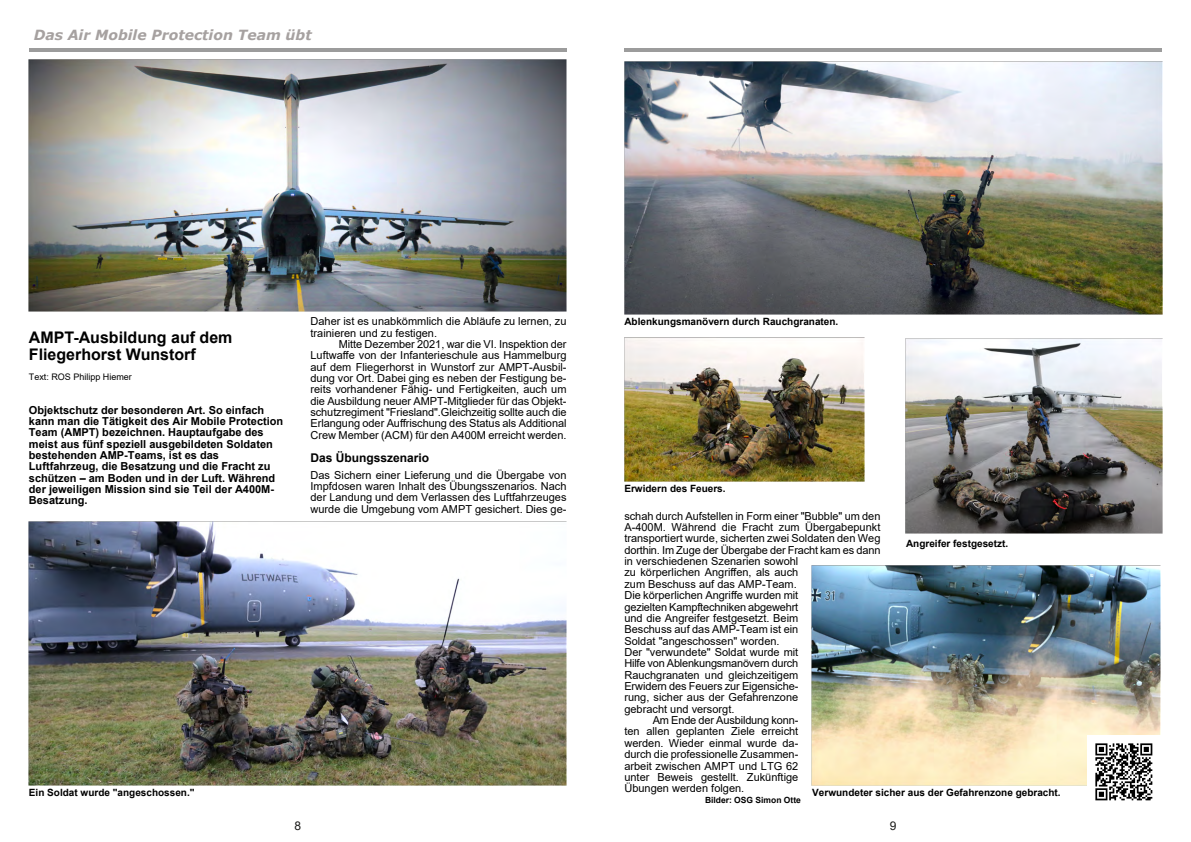
<style>
.page{position:relative;width:1191px;height:842px;background:#fff}
.page>*{position:absolute;margin:0;border:0;box-sizing:border-box;transform-origin:0 0}
.t1{font:700 16px/17.2px "Arial";color:#000}
.t2{font:italic 700 14px "Verdana";color:#a6a1a0}
.t3{font:700 12px "Arial";color:#000}
.t4{font:12px "Arial";color:#1a1a18}
.t5{font:11px/11.4px "Arial";color:#000;text-align:justify}
.t6{font:700 11px/11.4px "Arial";color:#000}
.t7{font:11px "Arial";letter-spacing:-.02em;color:#000}
.t8{font:700 10px "Arial";color:#000}
.t9{font:9px "Arial";color:#000}
.t10{font:700 8.5px "Arial";color:#000}
</style>
<div class="page">
<hr style="left:29px;top:48px;width:537px;height:4px;background:#9c9c9c">
<hr style="left:624px;top:48px;width:538px;height:4px;background:#9c9c9c">
<img style="left:624px;top:337px;width:241px;height:144px">
<img style="left:811px;top:566px;width:350px;height:219px">
<img style="left:624px;top:61px;width:538px;height:253px">
<img style="left:28px;top:59px;width:539px;height:252px">
<img style="left:905px;top:339px;width:257px;height:194px">
<img style="left:28px;top:521px;width:539px;height:264px">
<img style="left:1087px;top:735px;width:73px;height:66px">
<p class="t2" style="left:34px;top:29px;width:279px">Das Air Mobile Protection Team übt</p>
<h1 class="t1" style="left:29px;top:330px;width:205px">AMPT-Ausbildung auf dem<br>Fliegerhorst Wunstorf</h1>
<p class="t9" style="left:29px;top:374px;width:105px">Text: ROS Philipp Hiemer</p>
<p class="t6" style="left:29px;top:405px;width:256px">Objektschutz der besonderen Art. So einfach kann man die Tätigkeit des Air Mobile Protection Team (AMPT) bezeichnen. Hauptaufgabe des meist aus fünf speziell ausgebildeten Soldaten bestehenden AMP-Teams, ist es das Luftfahrzeug, die Besatzung und die Fracht zu schützen – am Boden und in der Luft. Während der jeweiligen Mission sind sie Teil der A400M-Besatzung.</p>
<p class="t8" style="left:29px;top:788px;width:167px">Ein Soldat wurde "angeschossen."</p>
<p class="t4" style="left:294px;top:821px;width:8px">8</p>
<p class="t5" style="left:310px;top:317px;width:257px">Daher ist es unabkömmlich die Abläufe zu lernen, zu</p>
<p class="t8" style="left:624px;top:318px;width:215px">Ablenkungsmanövern durch Rauchgranaten.</p>
<p class="t5" style="left:310px;top:328px;width:128px">trainieren und zu festigen.</p>
<p class="t5" style="left:339px;top:339px;width:229px">Mitte Dezember 2021, war die VI. Inspektion der</p>
<p class="t5" style="left:310px;top:351px;width:257px">Luftwaffe von der Infanterieschule aus Hammelburg</p>
<p class="t5" style="left:310px;top:362px;width:257px">auf dem Fliegerhorst in Wunstorf zur AMPT-Ausbil-</p>
<p class="t5" style="left:310px;top:373px;width:257px">dung vor Ort. Dabei ging es neben der Festigung be-</p>
<p class="t5" style="left:310px;top:385px;width:257px">reits vorhandener Fähig- und Fertigkeiten, auch um</p>
<p class="t5" style="left:310px;top:396px;width:257px">die Ausbildung neuer AMPT-Mitglieder für das Objekt-</p>
<p class="t5" style="left:310px;top:408px;width:257px">schutzregiment "Friesland".Gleichzeitig sollte auch die</p>
<p class="t5" style="left:310px;top:419px;width:257px">Erlangung oder Auffrischung des Status als Additional</p>
<p class="t5" style="left:310px;top:430px;width:257px">Crew Member (ACM) für den A400M erreicht werden.</p>
<p class="t3" style="left:310px;top:453px;width:120px">Das Übungsszenario</p>
<p class="t5" style="left:310px;top:470px;width:257px">Das Sichern einer Lieferung und die Übergabe von Impfdosen waren Inhalt des Übungsszenarios. Nach der Landung und dem Verlassen des Luftfahrzeuges wurde die Umgebung vom AMPT gesichert. Dies ge-</p>
<p class="t8" style="left:624px;top:485px;width:103px">Erwidern des Feuers.</p>
<p class="t5" style="left:624px;top:511px;width:257px">schah durch Aufstellen in Form einer "Bubble" um den</p>
<p class="t5" style="left:624px;top:522px;width:257px">A-400M. Während die Fracht zum Übergabepunkt</p>
<p class="t5" style="left:624px;top:534px;width:257px">transportiert wurde, sicherten zwei Soldaten den Weg</p>
<p class="t5" style="left:624px;top:545px;width:257px">dorthin. Im Zuge der Übergabe der Fracht kam es dann</p>
<p class="t5" style="left:624px;top:556px;width:175px">in verschiedenen Szenarien sowohl</p>
<p class="t5" style="left:624px;top:568px;width:175px">zu körperlichen Angriffen, als auch</p>
<p class="t5" style="left:624px;top:579px;width:174px">zum Beschuss auf das AMP-Team.</p>
<p class="t5" style="left:624px;top:591px;width:175px">Die körperlichen Angriffe wurden mit</p>
<p class="t5" style="left:624px;top:602px;width:175px">gezielten Kampftechniken abgewehrt</p>
<p class="t5" style="left:624px;top:613px;width:175px">und die Angreifer festgesetzt. Beim</p>
<p class="t5" style="left:624px;top:625px;width:175px">Beschuss auf das AMP-Team ist ein</p>
<p class="t5" style="left:624px;top:636px;width:157px">Soldat "angeschossen" worden.</p>
<p class="t5" style="left:624px;top:647px;width:175px">Der "verwundete" Soldat wurde mit</p>
<p class="t7" style="left:624px;top:659px;width:175px">Hilfe von Ablenkungsmanövern durch</p>
<p class="t5" style="left:624px;top:670px;width:175px">Rauchgranaten und gleichzeitigem</p>
<p class="t5" style="left:624px;top:681px;width:175px">Erwidern des Feuers zur Eigensiche-</p>
<p class="t5" style="left:624px;top:693px;width:175px">rung, sicher aus der Gefahrenzone</p>
<p class="t5" style="left:624px;top:704px;width:112px">gebracht und versorgt.</p>
<p class="t5" style="left:652px;top:715px;width:147px">Am Ende der Ausbildung konn-</p>
<p class="t5" style="left:624px;top:727px;width:175px">ten allen geplanten Ziele erreicht</p>
<p class="t5" style="left:624px;top:738px;width:175px">werden. Wieder einmal wurde da-</p>
<p class="t5" style="left:624px;top:750px;width:175px">durch die professionelle Zusammen-</p>
<p class="t5" style="left:624px;top:761px;width:175px">arbeit zwischen AMPT und LTG 62</p>
<p class="t5" style="left:624px;top:772px;width:175px">unter Beweis gestellt. Zukünftige</p>
<p class="t5" style="left:624px;top:784px;width:121px">Übungen werden folgen.</p>
<p class="t10" style="left:705px;top:796px;width:97px">Bilder: OSG Simon Otte</p>
<p class="t8" style="left:906px;top:540px;width:104px">Angreifer festgesetzt.</p>
<p class="t8" style="left:812px;top:788px;width:250px">Verwundeter sicher aus der Gefahrenzone gebracht.</p>
<p class="t4" style="left:890px;top:821px;width:8px">9</p>
</div>
